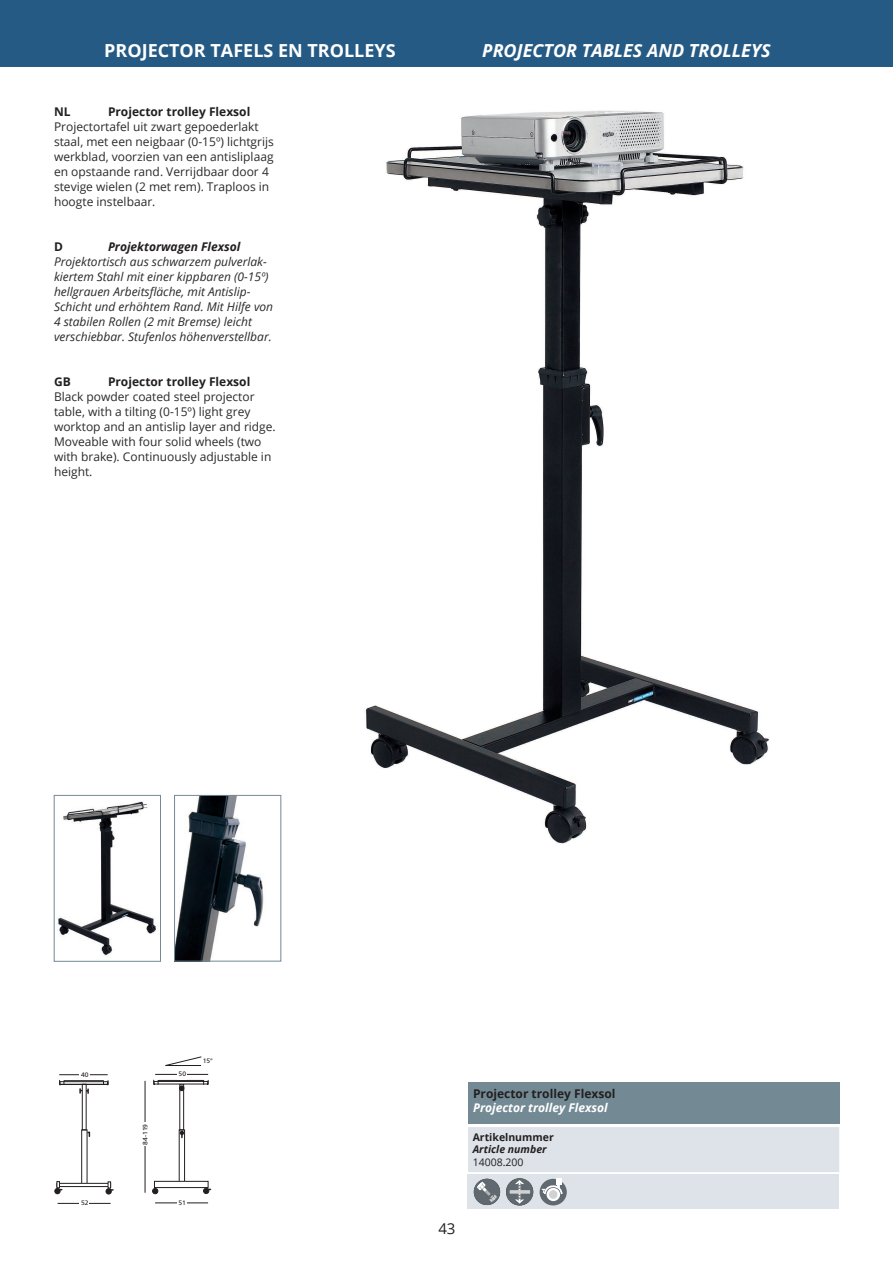
<style>
.page{position:relative;width:893px;height:1263px;background:#fff}
.page>*{position:absolute;margin:0;border:0;box-sizing:border-box;transform-origin:0 0}
.t1{font:italic 700 18px "Open Sans";color:#fff}
.t2{font:700 18px "Open Sans";color:#fff}
.t3{font:15px "Open Sans";color:#231f20}
.Body_recht{font:12px/15px "Open Sans";color:#2b292a}
.Body_italic{font:italic 12px/15px "Open Sans";color:#2b292a}
.Tabel_Kop_NL{font:700 12px "Open Sans";color:#231f20}
.Tabel_Kop_EN{font:italic 700 12px "Open Sans";color:#fff}
.t4{font:italic 700 12px "Open Sans";color:#231f20}
.t5{font:700 10.5px "Open Sans";color:#231f20}
.t6{font:italic 700 10.5px "Open Sans";color:#231f20}
.t7{font:10.5px "Open Sans";color:#231f20}
.t8{font:6.45px "Frutiger";color:#231f20;scale:1.05 1}
</style>
<div class="page">
<img style="left:365px;top:110px;width:404px;height:734px">
<img style="left:58px;top:801px;width:98px;height:155px">
<div style="left:54px;top:795px;width:107px;height:166px;border:1px solid #738a95"></div>
<img style="left:176px;top:797px;width:88px;height:162px">
<div style="left:174px;top:795px;width:107px;height:166px;border:1px solid #738a95"></div>
<div style="left:468px;top:1127px;width:371px;height:45px;background:#dde3e8"></div>
<div style="left:468px;top:1082px;width:371px;height:42px;background:#738a95"></div>
<svg style="left:179px;top:1130px;width:6px;height:51px"></svg>
<div style="left:154px;top:1181px;width:54px;height:7px;border:1px solid #231f20"></div>
<hr style="left:145px;top:1081px;width:1px;height:112px;background:#211e1e">
<div style="left:141px;top:1122px;width:9px;height:24px;background:#fff"></div>
<hr style="left:155px;top:1202px;width:53px;height:1px;background:#211e1e">
<div style="left:177px;top:1199px;width:10px;height:9px;background:#fff"></div>
<svg style="left:203px;top:1188px;width:7px;height:6px"></svg>
<svg style="left:152px;top:1188px;width:6px;height:6px"></svg>
<div style="left:81px;top:1130px;width:6px;height:55px;border:1px solid #231f20"></div>
<div style="left:57px;top:1183px;width:54px;height:4px;border:1px solid #231f20"></div>
<hr style="left:58px;top:1203px;width:53px;height:1px;background:#231f20">
<div style="left:80px;top:1199px;width:9px;height:9px;background:#fff"></div>
<svg style="left:55px;top:1181px;width:7px;height:13px"></svg>
<svg style="left:106px;top:1181px;width:7px;height:13px"></svg>
<div style="left:82px;top:1084px;width:4px;height:46px;border:1px solid #231f20"></div>
<svg style="left:87px;top:1132px;width:3px;height:4px"></svg>
<div style="left:180px;top:1084px;width:4px;height:46px;border:1px solid #231f20"></div>
<svg style="left:180px;top:1131px;width:4px;height:6px"></svg>
<svg style="left:59px;top:1080px;width:50px;height:13px"></svg>
<svg style="left:153px;top:1080px;width:56px;height:11px"></svg>
<hr style="left:155px;top:1074px;width:53px;height:1px;background:#211e1e">
<div style="left:177px;top:1070px;width:10px;height:9px;background:#fff"></div>
<hr style="left:59px;top:1074px;width:49px;height:1px;background:#231f20">
<div style="left:79px;top:1069px;width:10px;height:9px;background:#fff"></div>
<svg style="left:165px;top:1056px;width:37px;height:10px"></svg>
<div style="left:468px;top:1175px;width:371px;height:34px;background:#dde3e8"></div>
<div style="left:474px;top:1179px;width:26px;height:26px;background:#5f696f;border-radius:50%"></div>
<svg style="left:477px;top:1182px;width:20px;height:20px"></svg>
<div style="left:540px;top:1179px;width:27px;height:26px;background:#5f696f;border-radius:50%"></div>
<svg style="left:546px;top:1188px;width:14px;height:13px"></svg>
<div style="left:549px;top:1190px;width:8px;height:9px;background:#d1d2d4;border-radius:50%"></div>
<svg style="left:542px;top:1178px;width:20px;height:16px"></svg>
<div style="left:506px;top:1178px;width:27px;height:27px;background:#5f696f;border-radius:50%"></div>
<svg style="left:510px;top:1190px;width:20px;height:4px"></svg>
<svg style="left:515px;top:1180px;width:9px;height:23px"></svg>
<div style="left:0;top:0;width:893px;height:67px;background:#255a84"></div>
<p class="t2" style="left:104px;top:37px;width:293px">PROJECTOR TAFELS EN TROLLEYS</p>
<p class="t1" style="left:482px;top:37px;width:290px">PROJECTOR TABLES AND TROLLEYS</p>
<p class="Tabel_Kop_NL" style="left:54px;top:103px;width:18px">NL</p>
<p class="Tabel_Kop_NL" style="left:108px;top:103px;width:144px">Projector trolley Flexsol</p>
<p class="Body_recht" style="left:54px;top:119px;width:221px">Projectortafel uit zwart gepoederlakt staal, met een neigbaar (0-15º) lichtgrijs werkblad, voorzien van een antisliplaag en opstaande rand. Verrijdbaar door 4 stevige wielen (2 met rem). Traploos in hoogte instelbaar.</p>
<p class="Tabel_Kop_NL" style="left:54px;top:238px;width:10px">D</p>
<p class="t4" style="left:108px;top:238px;width:134px">Projektorwagen Flexsol</p>
<p class="Body_italic" style="left:54px;top:254px;width:221px">Projektortisch aus schwarzem pulverlac&shy;kiertem Stahl mit einer kippbaren (0-15º) hellgrauen Arbeitsfläche, mit Antislip-Schicht und erhöhtem Rand. Mit Hilfe von 4 stabilen Rollen (2 mit Bremse) leicht verschiebbar. Stufenlos höhenverstellbar.</p>
<p class="Tabel_Kop_NL" style="left:54px;top:373px;width:18px">GB</p>
<p class="Tabel_Kop_NL" style="left:108px;top:373px;width:144px">Projector trolley Flexsol</p>
<p class="Body_recht" style="left:54px;top:389px;width:223px">Black powder coated steel projector table, with a tilting (0-15º) light grey worktop and an antislip layer and ridge.<br>Moveable with four solid wheels (two with brake). Continuously adjustable in height.</p>
<p class="t8" style="left:81px;top:1071px;width:9px">40</p>
<p class="t8" style="left:179px;top:1070px;width:9px">50</p>
<p class="t8" style="left:203px;top:1057px;width:11px">15°</p>
<p class="t8" style="left:141px;top:1145px;width:21px;rotate:-90deg">84-119</p>
<p class="t8" style="left:81px;top:1199px;width:9px">52</p>
<p class="t8" style="left:179px;top:1198px;width:9px">51</p>
<p class="Tabel_Kop_NL" style="left:473px;top:1085px;width:144px">Projector trolley Flexsol</p>
<p class="Tabel_Kop_EN" style="left:473px;top:1099px;width:136px">Projector trolley Flexsol</p>
<p class="t5" style="left:473px;top:1129px;width:83px">Artikelnummer</p>
<p class="t6" style="left:473px;top:1142px;width:75px">Article number</p>
<p class="t7" style="left:473px;top:1155px;width:52px">14008.200</p>
<p class="t3" style="left:438px;top:1218px;width:19px">43</p>
</div>
